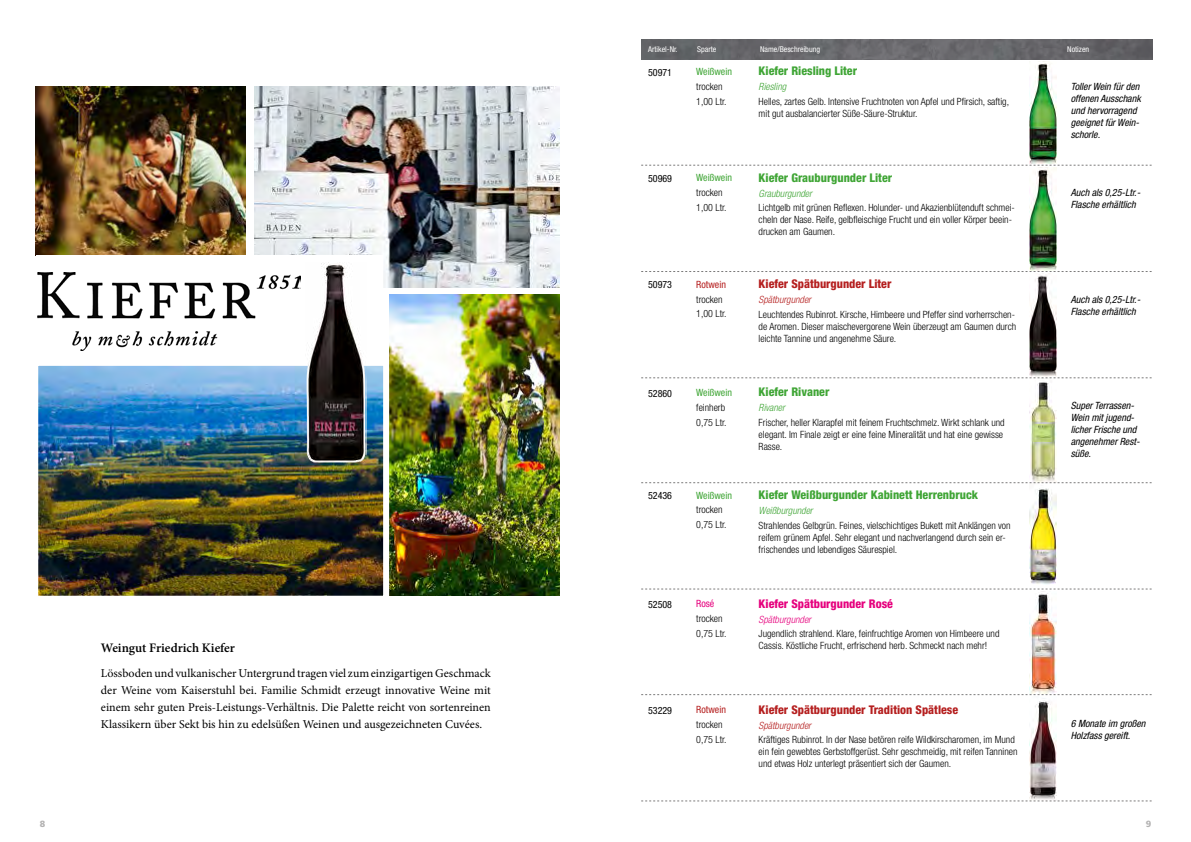
<style>
.page{position:relative;width:1191px;height:842px;background:#fff}
.page>*{position:absolute;margin:0;border:0;box-sizing:border-box;transform-origin:0 0}
.t1{font:600 13px "Minion Pro";letter-spacing:-.005em;color:#000}
.t2{font:12px/17px "Minion Pro";color:#000;text-align:justify}
.t3{font:800 condensed 12px "Helvetica Neue";color:#3fa535}
.t4{font:800 condensed 12px "Helvetica Neue";color:#b51f1f}
.t5{font:800 condensed 12px "Helvetica Neue";color:#e6007d}
.t6{font:300 condensed 10px/12px "Helvetica Neue";color:#000}
.t7{font:italic condensed 10px/12px "Helvetica Neue";color:#000}
.t8{font:italic 300 condensed 10px "Helvetica Neue";color:#3fa535}
.t9{font:condensed 10px "Helvetica Neue";color:#000}
.t10{font:condensed 10px "Helvetica Neue";color:#3fa535}
.t11{font:italic 300 condensed 10px "Helvetica Neue";color:#b51f1f}
.t12{font:condensed 10px "Helvetica Neue";color:#b51f1f}
.t13{font:italic 300 condensed 10px "Helvetica Neue";color:#e6007d}
.t14{font:condensed 10px "Helvetica Neue";color:#e6007d}
.t15{font:900 9px "Frutiger";color:#b3b2b2}
.t16{font:condensed 8px "Helvetica Neue";color:#fff}
</style>
<div class="page">
<img style="left:641px;top:40px;width:511px;height:20px">
<img style="left:1029px;top:63px;width:27px;height:101px">
<img style="left:1029px;top:167px;width:27px;height:103px">
<img style="left:1029px;top:275px;width:27px;height:101px">
<img style="left:1029px;top:382px;width:27px;height:203px">
<img style="left:1029px;top:698px;width:27px;height:103px">
<img style="left:1029px;top:593px;width:27px;height:101px">
<svg style="left:641px;top:165px;width:510px;height:1px"></svg>
<svg style="left:641px;top:271px;width:510px;height:1px"></svg>
<svg style="left:641px;top:378px;width:510px;height:1px"></svg>
<svg style="left:641px;top:482px;width:510px;height:1px"></svg>
<svg style="left:641px;top:589px;width:510px;height:1px"></svg>
<svg style="left:641px;top:694px;width:510px;height:1px"></svg>
<svg style="left:641px;top:801px;width:510px;height:1px"></svg>
<img style="left:389px;top:295px;width:170px;height:300px">
<img style="left:254px;top:86px;width:305px;height:202px">
<img style="left:36px;top:86px;width:209px;height:169px">
<img style="left:38px;top:357px;width:354px;height:239px">
<div style="left:36px;top:255px;width:347px;height:109px;background:#fff"></div>
<img style="left:37px;top:272px;width:264px;height:78px">
<img style="left:305px;top:263px;width:62px;height:199px">
<p class="t16" style="left:648px;top:44px;width:31px">Artikel-Nr.</p>
<p class="t16" style="left:697px;top:44px;width:21px">Sparte</p>
<p class="t16" style="left:760px;top:44px;width:61px">Name/Beschreibung</p>
<p class="t16" style="left:1067px;top:44px;width:24px">Notizen</p>
<p class="t3" style="left:758px;top:64px;width:100px">Kiefer Riesling Liter</p>
<p class="t8" style="left:758px;top:81px;width:29px">Riesling</p>
<p class="t6" style="left:758px;top:95px;width:252px">Helles, zartes Gelb. Intensive Fruchtnoten von Apfel und Pfirsich, saftig, mit gut ausbalancierter Süße-Säure-Struktur.</p>
<p class="t10" style="left:696px;top:66px;width:37px">Weißwein</p>
<p class="t6" style="left:696px;top:79px;width:32px;line-height:14.8px">trocken<br>1,00 Ltr.</p>
<p class="t9" style="left:648px;top:66px;width:25px">50971</p>
<p class="t7" style="left:1070px;top:80px;width:71px">Toller Wein für den offenen Ausschank und hervorragend geeignet für Wein&shy;schorle.</p>
<h1 class="t1" style="left:101px;top:638px;width:135px">Weingut Friedrich Kiefer</h1>
<p class="t2" style="left:101px;top:665px;width:391px">Lössboden und vulkanischer Untergrund tragen viel zum einzigartigen Geschmack der Weine vom Kaiserstuhl bei. Familie Schmidt erzeugt innovative Weine mit einem sehr guten Preis-Leistungs-Verhältnis. Die Palette reicht von sortenreinen Klassikern über Sekt bis hin zu edelsüßen Weinen und ausgezeichneten Cuvées.</p>
<p class="t9" style="left:648px;top:173px;width:25px">50969</p>
<p class="t10" style="left:696px;top:172px;width:37px">Weißwein</p>
<p class="t6" style="left:696px;top:185px;width:32px;line-height:14.8px">trocken<br>1,00 Ltr.</p>
<p class="t3" style="left:758px;top:170px;width:135px">Kiefer Grauburgunder Liter</p>
<p class="t8" style="left:758px;top:187px;width:55px">Grauburgunder</p>
<p class="t6" style="left:758px;top:202px;width:258px">Lichtgelb mit grünen Reflexen. Holunder- und Akazienblütenduft schmei&shy;cheln der Nase. Reife, gelbfleischige Frucht und ein voller Körper beein&shy;drucken am Gaumen.</p>
<p class="t7" style="left:1070px;top:187px;width:71px">Auch als 0,25-Ltr.-<br>Flasche erhältlich</p>
<p class="t9" style="left:648px;top:279px;width:25px">50973</p>
<p class="t12" style="left:696px;top:278px;width:31px">Rotwein</p>
<p class="t6" style="left:696px;top:291px;width:32px;line-height:14.8px">trocken<br>1,00 Ltr.</p>
<p class="t4" style="left:758px;top:276px;width:134px">Kiefer Spätburgunder Liter</p>
<p class="t11" style="left:758px;top:294px;width:54px">Spätburgunder</p>
<p class="t6" style="left:758px;top:308px;width:259px;text-align:justify">Leuchtendes Rubinrot. Kirsche, Himbeere und Pfeffer sind vorherrschen&shy;de Aromen. Dieser maischevergorene Wein überzeugt am Gaumen durch leichte Tannine und angenehme Säure.</p>
<p class="t7" style="left:1070px;top:293px;width:71px">Auch als 0,25-Ltr.-<br>Flasche erhältlich</p>
<p class="t9" style="left:648px;top:387px;width:25px">52860</p>
<p class="t10" style="left:696px;top:387px;width:37px">Weißwein</p>
<p class="t6" style="left:696px;top:400px;width:32px;line-height:14.8px">feinherb<br>0,75 Ltr.</p>
<p class="t3" style="left:758px;top:385px;width:72px">Kiefer Rivaner</p>
<p class="t8" style="left:758px;top:402px;width:28px">Rivaner</p>
<p class="t6" style="left:758px;top:416px;width:247px">Frischer, heller Klarapfel mit feinem Fruchtschmelz. Wirkt schlank und elegant. Im Finale zeigt er eine feine Mineralität und hat eine gewisse<br>Rasse.</p>
<p class="t7" style="left:1070px;top:399px;width:70px">Super Terrassen-<br>Wein mit jugend&shy;licher Frische und angenehmer Rest&shy;süße.</p>
<p class="t9" style="left:648px;top:490px;width:25px">52436</p>
<p class="t10" style="left:696px;top:489px;width:37px">Weißwein</p>
<p class="t6" style="left:696px;top:502px;width:32px;line-height:14.8px">trocken<br>0,75 Ltr.</p>
<p class="t3" style="left:758px;top:487px;width:221px">Kiefer Weißburgunder Kabinett Herrenbruck</p>
<p class="t8" style="left:758px;top:505px;width:56px">Weißburgunder</p>
<p class="t6" style="left:758px;top:519px;width:253px">Strahlendes Gelbgrün. Feines, vielschichtiges Bukett mit Anklängen von reifem grünem Apfel. Sehr elegant und nachverlangend durch sein er&shy;frischendes und lebendiges Säurespiel.</p>
<p class="t9" style="left:648px;top:599px;width:25px">52508</p>
<p class="t14" style="left:696px;top:598px;width:20px">Rosé</p>
<p class="t6" style="left:696px;top:611px;width:32px;line-height:14.8px">trocken<br>0,75 Ltr.</p>
<p class="t5" style="left:758px;top:596px;width:136px">Kiefer Spätburgunder Rosé</p>
<p class="t13" style="left:758px;top:613px;width:54px">Spätburgunder</p>
<p class="t6" style="left:758px;top:628px;width:242px">Jugendlich strahlend. Klare, feinfruchtige Aromen von Himbeere und<br>Cassis. Köstliche Frucht, erfrischend herb. Schmeckt nach mehr!</p>
<p class="t9" style="left:648px;top:705px;width:25px">53229</p>
<p class="t12" style="left:696px;top:704px;width:31px">Rotwein</p>
<p class="t6" style="left:696px;top:717px;width:32px;line-height:14.8px">trocken<br>0,75 Ltr.</p>
<p class="t4" style="left:758px;top:702px;width:201px">Kiefer Spätburgunder Tradition Spätlese</p>
<p class="t11" style="left:758px;top:719px;width:54px">Spätburgunder</p>
<p class="t6" style="left:758px;top:734px;width:260px">Kräftiges Rubinrot. In der Nase betören reife Wildkirscharomen, im Mund ein fein gewebtes Gerbstoffgerüst. Sehr geschmeidig, mit reifen Tanninen und etwas Holz unterlegt präsentiert sich der Gaumen.</p>
<p class="t7" style="left:1070px;top:717px;width:76px">6 Monate im großen<br>Holzfass gereift.</p>
<p class="t15" style="left:40px;top:818px;width:7px">8</p>
<p class="t15" style="left:1145px;top:818px;width:7px">9</p>
</div>
